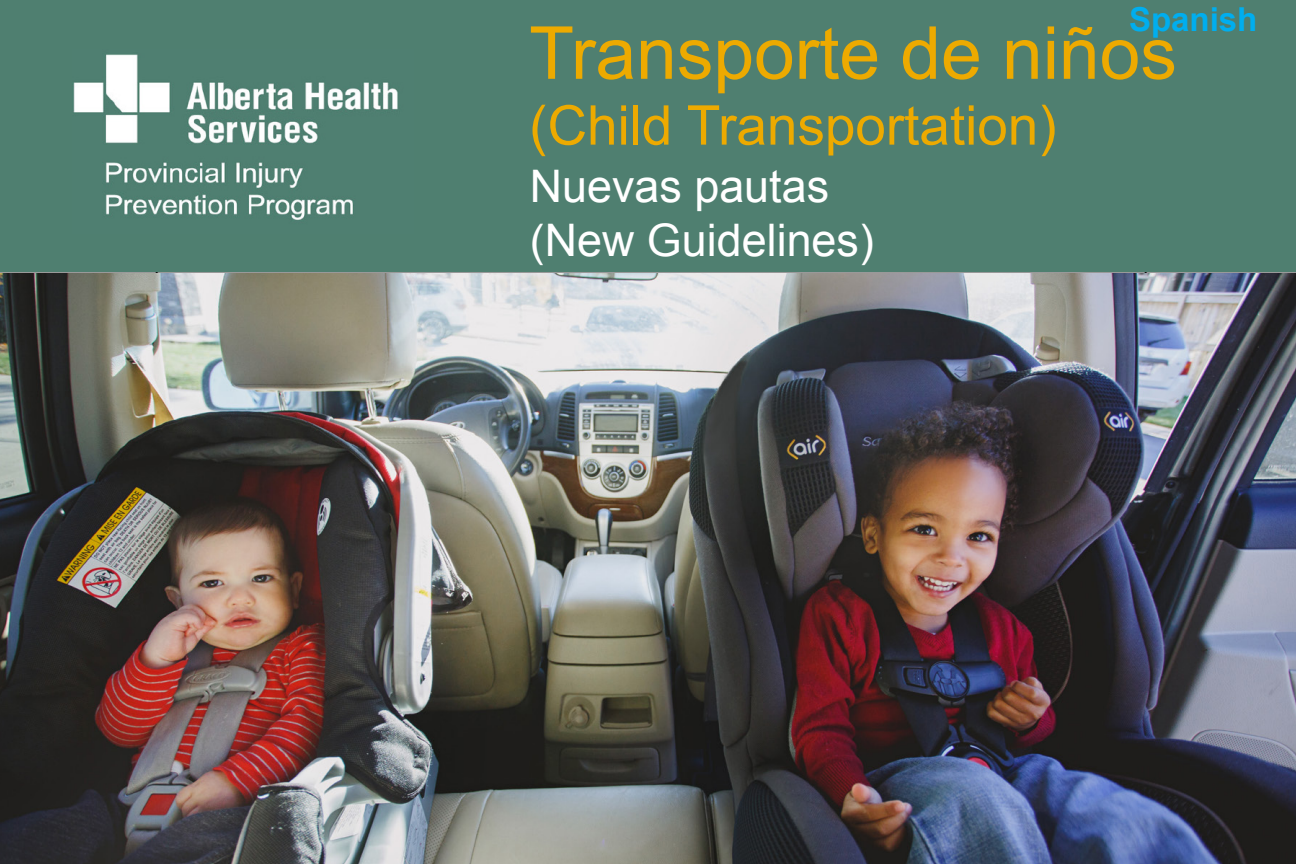
<style>
.page{position:relative;width:1296px;height:864px;background:#fff}
.page>*{position:absolute;margin:0;border:0;box-sizing:border-box;transform-origin:0 0}
.t1{font:73.2px "Arial";color:#edaa00}
.t2{font:54.9px "Arial";color:#edaa00}
.t3{font:45px/54px "Arial";color:#fff}
.t4{font:700 33px "Arial";color:#00aeef}
</style>
<div class="page">
<div style="left:0;top:0;width:1296px;height:272px;background:#4f7f70"></div>
<img style="left:73px;top:54px;width:325px;height:166px">
<img style="left:0;top:274px;width:1296px;height:590px">
<p class="t4" style="left:1129px;top:-3px;width:130px">Spanish</p>
<p class="t1" style="left:529px;top:5px;width:649px">Transporte de niños</p>
<p class="t2" style="left:529px;top:89px;width:529px">(Child Transportation)</p>
<p class="t3" style="left:530px;top:160px;width:346px">Nuevas pautas (New Guidelines)</p>
</div>
